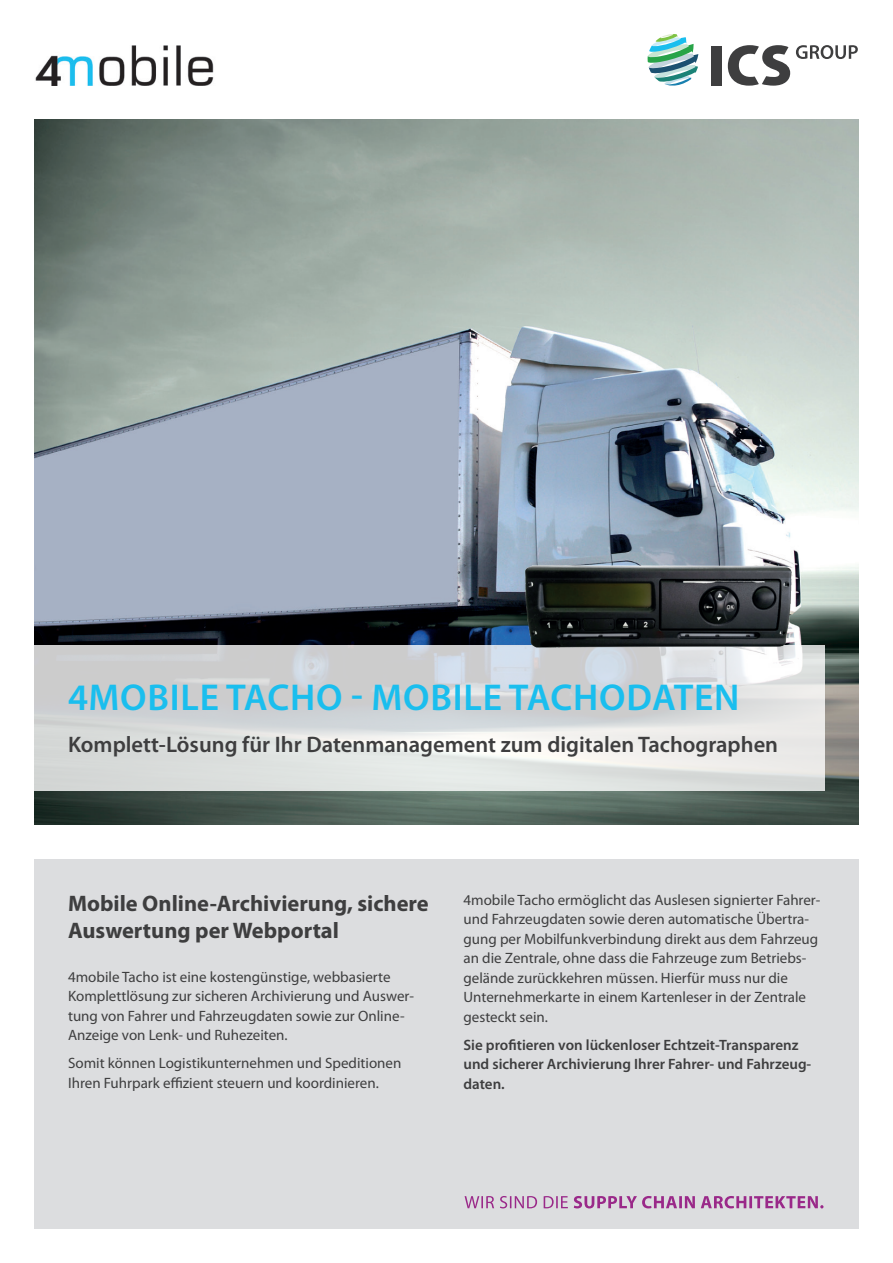
<style>
.page{position:relative;width:893px;height:1263px;background:#fff}
.page>*{position:absolute;margin:0;border:0;box-sizing:border-box;transform-origin:0 0}
.t1{font:600 37.5px "Myriad Pro";letter-spacing:.02em;color:#1abeee}
.t2{font:600 22.5px "Myriad Pro";color:#3e3e3f}
.t3{font:700 22.5px/27px "Myriad Pro";color:#3e3e3f}
.t4{font:15px/19.5px "Myriad Pro";color:#3e3e3f}
.t5{font:600 15px/19.5px "Myriad Pro";color:#3e3e3f}
</style>
<div class="page">
<img style="left:34px;top:120px;width:825px;height:705px">
<img style="left:35px;top:45px;width:179px;height:41px">
<svg style="left:648px;top:34px;width:50px;height:52px"></svg>
<div style="left:712px;top:46px;width:10px;height:40px;background:#3e3e3f"></div>
<svg style="left:728px;top:45px;width:62px;height:41px"></svg>
<svg style="left:796px;top:45px;width:62px;height:14px"></svg>
<div style="left:34px;top:859px;width:825px;height:370px;background:#dcdddf"></div>
<svg style="left:34px;top:646px;width:791px;height:145px;background:#d9dbdc"></svg>
<img style="left:522px;top:561px;width:272px;height:90px">
<svg style="left:465px;top:1196px;width:358px;height:12px"></svg>
<h1 class="t1" style="left:68px;top:673px;width:673px">4MOBILE TACHO - MOBILE TACHODATEN</h1>
<h2 class="t2" style="left:68px;top:730px;width:712px">Komplett-Lösung für Ihr Datenmanagement zum digitalen Tachographen</h2>
<h2 class="t3" style="left:68px;top:891px;width:362px">Mobile Online-Archivierung, sichere<br>Auswertung per Webportal</h2>
<p class="t4" style="left:68px;top:967px;width:347px">4mobile Tacho ist eine kostengünstige, webbasierte Komplettlösung zur sicheren Archivierung und Auswer&shy;tung von Fahrer und Fahrzeugdaten sowie zur Online-Anzeige von Lenk- und Ruhezeiten.</p>
<p class="t4" style="left:68px;top:1054px;width:335px">Somit können Logistikunternehmen und Speditionen<br>Ihren Fuhrpark effizient steuern und koordinieren.</p>
<p class="t4" style="left:463px;top:890px;width:358px">4mobile Tacho ermöglicht das Auslesen signierter Fahrer&shy;und Fahrzeugdaten sowie deren automatische Übertra&shy;gung per Mobilfunkverbindung direkt aus dem Fahrzeug an die Zentrale, ohne dass die Fahrzeuge zum Betriebs&shy;gelände zurückkehren müssen. Hierfür muss nur die Unternehmerkarte in einem Kartenleser in der Zentrale gesteckt sein.</p>
<p class="t5" style="left:463px;top:1034px;width:349px">Sie profitieren von lückenloser Echtzeit-Transparenz und sicherer Archivierung Ihrer Fahrer- und Fahrzeug&shy;daten.</p>
</div>
